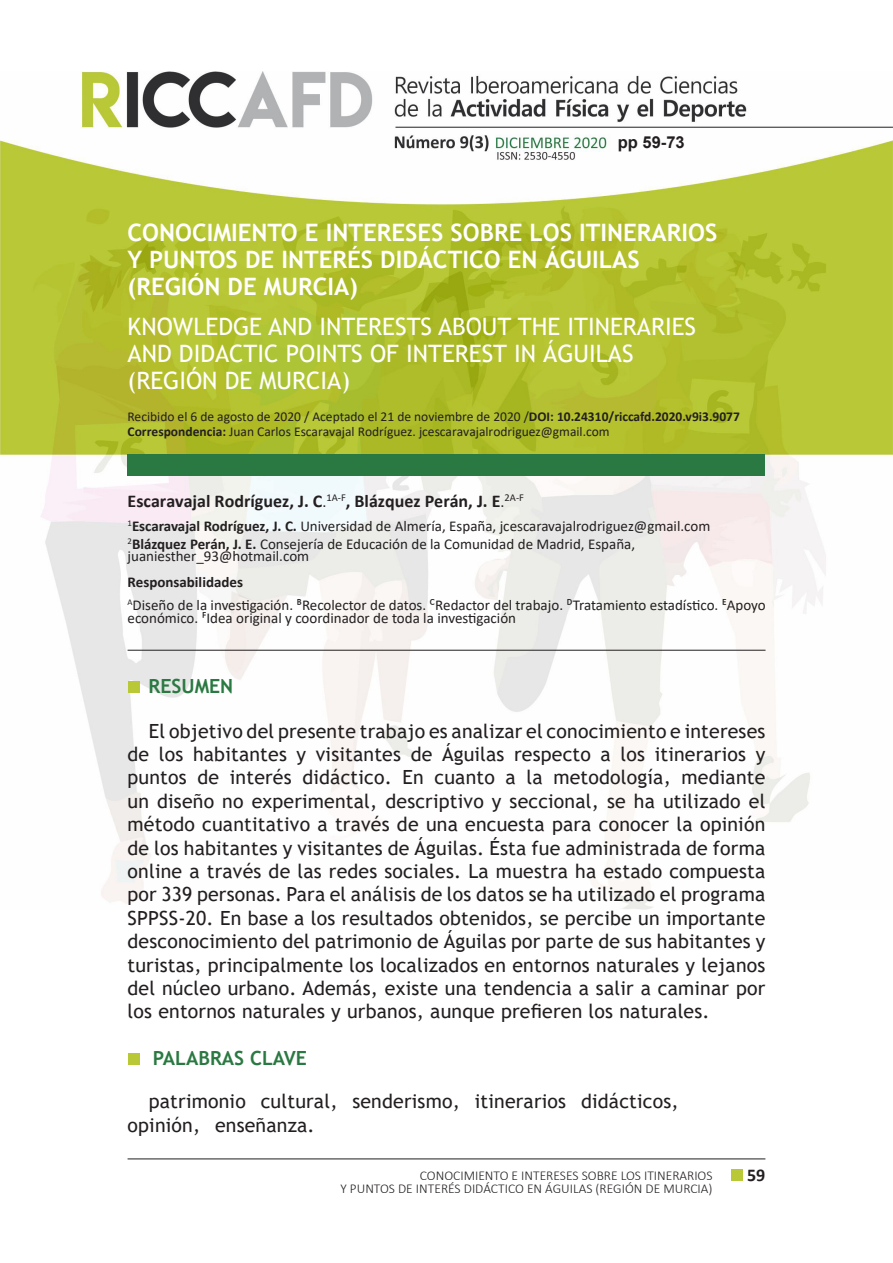
<style>
.page{position:relative;width:893px;height:1263px;background:#fff}
.page>*{position:absolute;margin:0;border:0;box-sizing:border-box;transform-origin:0 0}
.RICCAFD_Titulo_2{font:24px/27px "Trebuchet MS";color:#fff}
.RICCAFD_Titulo_2-2{font:700 24px/27px "Trebuchet MS";color:#fff}
.RICCAFD_texto_generi{font:19.5px/23.4px "Trebuchet MS";letter-spacing:.01em;color:#231f20;text-align:justify}
.RICCAFD_texto_generi-2{font:700 19.5px "Trebuchet MS";color:#2b7942}
.Normal__Web{font:700 19.5px "Trebuchet MS";color:#2b7942}
.RICCAFD_Titulo_2-3{font:700 18px "Calibri";color:#231f20}
.Texto_principal{font:700 16.5px "Arial";color:#231f20}
.RICCAFD_Titulo_2-4{font:15px/17.5px "Calibri";color:#231f20}
.RICCAFD_Titulo_2-5{font:13.5px/15px "Calibri";color:#231f20}
.t1{font:300 13.5px/13.5px "Calibri";color:#231f20;text-align:right}
.s1{font-weight:700}
.s2{font-weight:400;font-size:15.9px}
</style>
<div class="page">
<hr style="left:128px;top:1158px;width:637px;height:1px;background:#231f20">
<div style="left:731px;top:1169px;width:12px;height:12px;background:#b8c836"></div>
<img style="left:0;top:71px;width:893px;height:838px">
<div style="left:128px;top:454px;width:637px;height:21px;background:#2b7942"></div>
<div style="left:128px;top:681px;width:11px;height:12px;background:#b8c836"></div>
<div style="left:128px;top:1053px;width:11px;height:12px;background:#b8c836"></div>
<hr style="left:128px;top:650px;width:637px;height:1px;background:#231f20">
<p class="Texto_principal" style="left:618px;top:131px;width:68px">pp 59-73</p>
<p class="RICCAFD_Titulo_2-2" style="left:128px;top:219px;width:591px">CONOCIMIENTO E INTERESES SOBRE LOS ITINERARIOS<br>Y PUNTOS DE INTERÉS DIDÁCTICO EN ÁGUILAS (REGIÓN DE MURCIA)</p>
<p class="RICCAFD_Titulo_2" style="left:128px;top:313px;width:570px">KNOWLEDGE AND INTERESTS ABOUT THE ITINERARIES<br>AND DIDACTIC POINTS OF INTEREST IN ÁGUILAS (REGIÓN DE MURCIA)</p>
<p class="RICCAFD_Titulo_2-5" style="left:128px;top:408px;width:614px">Recibido el 6 de agosto de 2020 / Aceptado el 21 de noviembre de 2020 /<span class="s1">DOI: 10.24310/riccafd.2020.v9i3.9077<br>Correspondencia:</span> Juan Carlos Escaravajal Rodríguez. jcescaravajalrodriguez@gmail.com</p>
<p class="RICCAFD_Titulo_2-3" style="left:128px;top:488px;width:398px">Escaravajal Rodríguez, J. C<span class="s2">.</span><sup>1A-F</sup>, Blázquez Perán, J. E<span class="s2">.</span><sup>2A-F</sup></p>
<p class="RICCAFD_Titulo_2-4" style="left:128px;top:517px;width:584px"><sup>1</sup><span class="s1">Escaravajal Rodríguez, J. C.</span> Universidad de Almería, España, jcescaravajalrodriguez@gmail.com<br><sup>2</sup><span class="s1">Blázquez Perán, J. E.</span> Consejería de Educación de la Comunidad de Madrid, España,</p>
<p class="RICCAFD_Titulo_2-4" style="left:128px;top:543px;width:183px;line-height:25.5px">juaniesther_93@hotmail.com<br><span class="s1">Responsabilidades</span></p>
<p class="RICCAFD_Titulo_2-4" style="left:128px;top:598px;width:640px;line-height:13px"><sup>A</sup>Diseño de la investigación. BRecolector de datos. CRedactor del trabajo. DTratamiento estadístico. EApoyo económico. FIdea original y coordinador de toda la investigación</p>
<p class="Normal__Web" style="left:148px;top:674px;width:86px">RESUMEN</p>
<p class="RICCAFD_texto_generi" style="left:128px;top:719px;width:639px;text-indent:21px">El objetivo del presente trabajo es analizar el conocimiento e intereses de los habitantes y visitantes de Águilas respecto a los itinerarios y puntos de interés didáctico. En cuanto a la metodología, mediante un diseño no experimental, descriptivo y seccional, se ha utilizado el método cuantitativo a través de una encuesta para conocer la opinión de los habitantes y visitantes de Águilas. Ésta fue administrada de forma online a través de las redes sociales. La muestra ha estado compuesta por 339 personas. Para el análisis de los datos se ha utilizado el programa SPPSS-20. En base a los resultados obtenidos, se percibe un importante desconocimiento del patrimonio de Águilas por parte de sus habitantes y turistas, principalmente los localizados en entornos naturales y lejanos del núcleo urbano. Además, existe una tendencia a salir a caminar por los entornos naturales y urbanos, aunque prefieren los naturales.</p>
<p class="RICCAFD_texto_generi-2" style="left:153px;top:1046px;width:156px">PALABRAS CLAVE</p>
<p class="RICCAFD_texto_generi" style="left:128px;top:1090px;width:553px;text-indent:21px">patrimonio cultural, senderismo, itinerarios didácticos, opinión, enseñanza.</p>
<p class="t1" style="left:341px;top:1168px;width:374px">CONOCIMIENTO E INTERESES SOBRE LOS ITINERARIOS<br>Y PUNTOS DE INTERÉS DIDÁCTICO EN ÁGUILAS (REGIÓN DE MURCIA)</p>
<p class="RICCAFD_Titulo_2-3" style="left:747px;top:1162px;width:20px">59</p>
</div>
